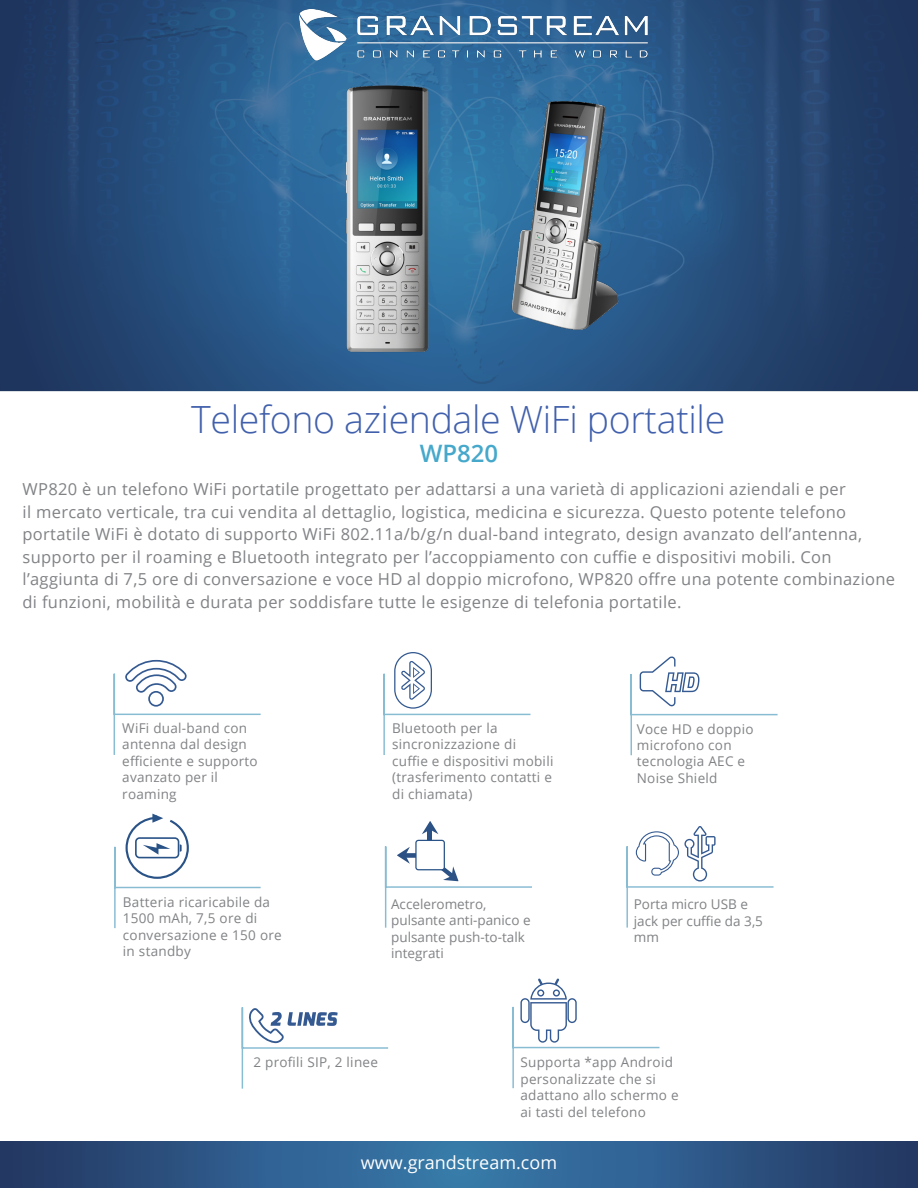
<style>
.page{position:relative;width:918px;height:1188px;background:#fff}
.page>*{position:absolute;margin:0;border:0;box-sizing:border-box;transform-origin:0 0}
.t1{font:300 37.5px "Open Sans";letter-spacing:-.01em;color:#4160ac}
.t2{font:600 24px "Open Sans";color:#46a8ca}
.t3{font:18px "Open Sans";color:#fff}
.t4{font:16.5px/22.5px "Open Sans";letter-spacing:.02em;color:#808285}
.t5{font:13.5px/16.5px "Open Sans";letter-spacing:.02em;color:#808285}
.t6{font:13.5px/16.5px "Open Sans";color:#808285}
</style>
<div class="page">
<svg style="left:0;top:1142px;width:918px;height:46px;background:#2d5988"></svg>
<svg style="left:113px;top:660px;width:148px;height:95px"></svg>
<svg style="left:383px;top:652px;width:148px;height:103px"></svg>
<svg style="left:630px;top:656px;width:148px;height:100px"></svg>
<svg style="left:626px;top:826px;width:148px;height:102px"></svg>
<svg style="left:241px;top:1007px;width:148px;height:82px"></svg>
<hr style="left:428px;top:827px;width:4px;height:14px;background:#2b5185">
<svg style="left:422px;top:821px;width:16px;height:13px"></svg>
<svg style="left:384px;top:846px;width:148px;height:82px"></svg>
<div style="left:416px;top:840px;width:28px;height:30px;background:#fff;border-radius:2px"></div>
<div style="left:415px;top:840px;width:30px;height:30px;border:1px solid #295287;border-radius:2px"></div>
<svg style="left:114px;top:814px;width:147px;height:115px"></svg>
<svg style="left:512px;top:978px;width:148px;height:111px"></svg>
<img style="left:0;top:0;width:917px;height:391px">
<img style="left:337px;top:77px;width:105px;height:282px">
<img style="left:504px;top:95px;width:122px;height:238px">
<img style="left:291px;top:10px;width:362px;height:53px">
<h1 class="t1" style="left:191px;top:394px;width:536px">Telefono aziendale WiFi portatile</h1>
<h2 class="t2" style="left:420px;top:437px;width:80px">WP820</h2>
<p class="t4" style="left:23px;top:477px;width:874px">WP820 è un telefono WiFi portatile progettato per adattarsi a una varietà di applicazioni aziendali e per<br>il mercato verticale, tra cui vendita al dettaglio, logistica, medicina e sicurezza. Questo potente telefono portatile WiFi è dotato di supporto WiFi 802.11a/b/g/n dual-band integrato, design avanzato dell’antenna, supporto per il roaming e Bluetooth integrato per l’accoppiamento con cuffie e dispositivi mobili. Con l’aggiunta di 7,5 ore di conversazione e voce HD al doppio microfono, WP820 offre una potente combinazione di funzioni, mobilità e durata per soddisfare tutte le esigenze di telefonia portatile.</p>
<p class="t5" style="left:122px;top:719px;width:137px">WiFi dual-band con antenna dal design efficiente e supporto avanzato per il roaming</p>
<p class="t5" style="left:392px;top:719px;width:163px">Bluetooth per la sincronizzazione di cuffie e dispositivi mobili (trasferimento contatti e di chiamata)</p>
<p class="t5" style="left:637px;top:720px;width:118px">Voce HD e doppio microfono con tecnologia AEC e<br>Noise Shield</p>
<p class="t5" style="left:123px;top:893px;width:160px">Batteria ricaricabile da<br>1500 mAh, 7,5 ore di conversazione e 150 ore in standby</p>
<p class="t6" style="left:634px;top:896px;width:131px">Porta micro USB e jack per cuffie da 3,5 mm</p>
<p class="t6" style="left:391px;top:895px;width:141px">Accelerometro, pulsante anti-panico e pulsante push-to-talk integrati</p>
<p class="t5" style="left:253px;top:1054px;width:126px">2 profili SIP, 2 linee</p>
<p class="t5" style="left:520px;top:1054px;width:160px">Supporta *app Android personalizzate che si adattano allo schermo e ai tasti del telefono</p>
<p class="t3" style="left:361px;top:1151px;width:198px">www.grandstream.com</p>
</div>
